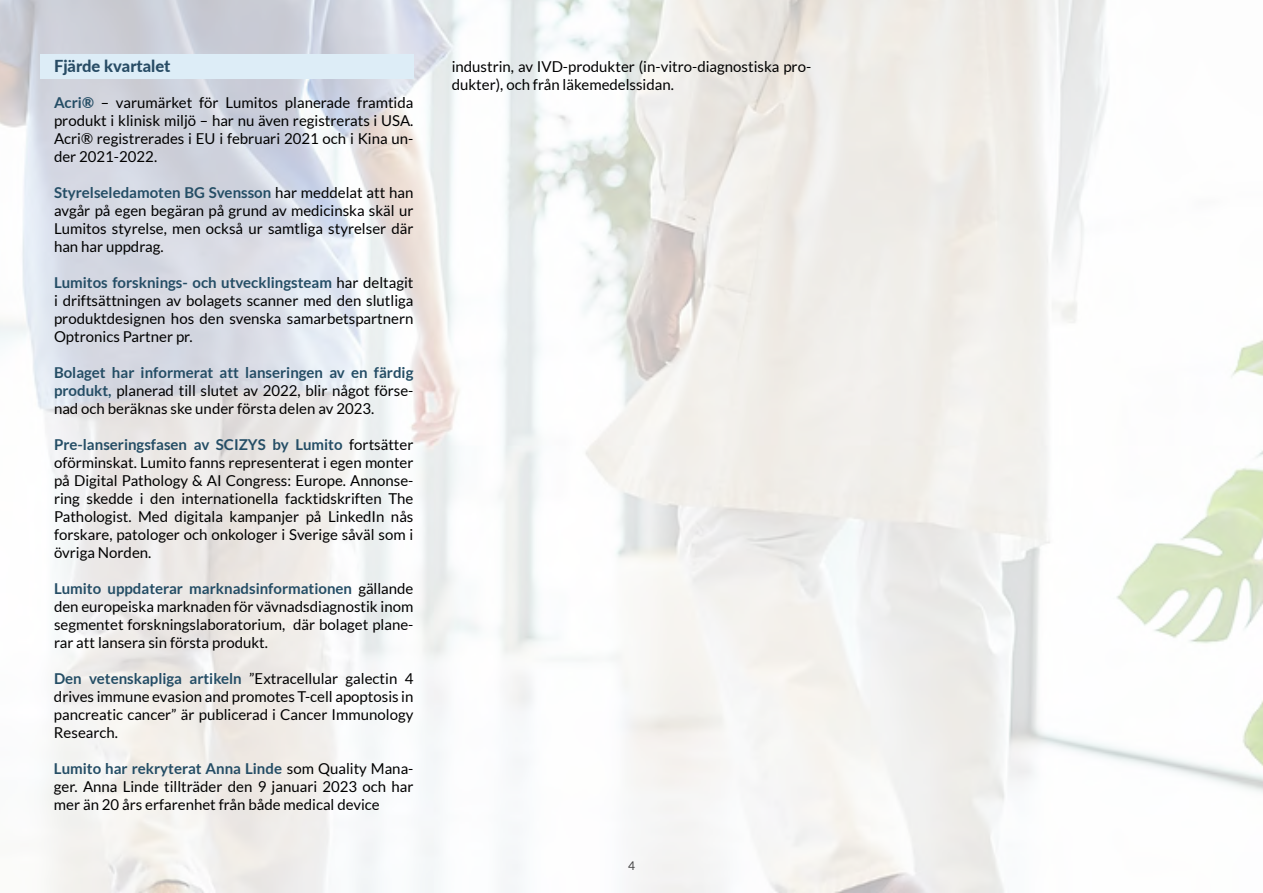
<style>
.page{position:relative;width:1263px;height:893px;background:#fff}
.page>*{position:absolute;margin:0;border:0;box-sizing:border-box;transform-origin:0 0}
.t1{font:800 16.5px "Lato";color:#284c65}
.t2{font:15px/18px "Lato";color:#000;text-align:justify}
.t3{font:12px "Lato";color:#000}
.s1{font-weight:700;color:#244d65}
</style>
<div class="page">
<img style="left:0;top:0;width:1263px;height:893px">
<div style="left:40px;top:54px;width:373px;height:24px;background:#ddedf7"></div>
<p class="t1" style="left:54px;top:54px;width:118px">Fjärde kvartalet</p>
<p class="t2" style="left:54px;top:93px;width:361px"><span class="s1">Acri®</span> – varumärket för Lumitos planerade framtida produkt i klinisk miljö – har nu även registrerats i USA.<br>Acri® registrerades i EU i februari 2021 och i Kina un&shy;der 2021-2022.</p>
<p class="t2" style="left:54px;top:183px;width:361px"><span class="s1">Styrelseledamoten BG Svensson</span> har meddelat att han avgår på egen begäran på grund av medicinska skäl ur Lumitos styrelse, men också ur samtliga styrelser där han har uppdrag.</p>
<p class="t2" style="left:54px;top:273px;width:361px"><span class="s1">Lumitos forsknings- och utvecklingsteam</span> har deltagit i driftsättningen av bolagets scanner med den slutliga produktdesignen hos den svenska samarbetspartnern Optronics Partner pr.</p>
<p class="t2" style="left:54px;top:363px;width:361px"><span class="s1">Bolaget har informerat att lanseringen av en färdig produkt,</span> planerad till slutet av 2022, blir något förse&shy;nad och beräknas ske under första delen av 2023.</p>
<p class="t2" style="left:54px;top:435px;width:361px"><span class="s1">Pre-lanseringsfasen av SCIZYS by Lumito</span> fortsätter oförminskat. Lumito fanns representerat i egen monter på Digital Pathology &amp; AI Congress: Europe. Annonse&shy;ring skedde i den internationella facktidskriften The Pathologist. Med digitala kampanjer på LinkedIn nås forskare, patologer och onkologer i Sverige såväl som i övriga Norden.</p>
<p class="t2" style="left:54px;top:579px;width:361px"><span class="s1">Lumito uppdaterar marknadsinformationen</span> gällande den europeiska marknaden för vävnadsdiagnostik inom segmentet forskningslaboratorium, där bolaget plane&shy;rar att lansera sin första produkt.</p>
<p class="t2" style="left:54px;top:669px;width:361px"><span class="s1">Den vetenskapliga artikeln</span> ”Extracellular galectin 4 drives immune evasion and promotes T-cell apoptosis in pancreatic cancer” är publicerad i Cancer Immunology Research.</p>
<p class="t2" style="left:54px;top:759px;width:361px"><span class="s1">Lumito har rekryterat Anna Linde</span> som Quality Mana&shy;ger. Anna Linde tillträder den 9 januari 2023 och har mer än 20 års erfarenhet från både medical device</p>
<p class="t2" style="left:452px;top:57px;width:361px">industrin, av IVD-produkter (in-vitro-diagnostiska pro&shy;dukter), och från läkemedelssidan.</p>
<p class="t3" style="left:628px;top:859px;width:8px">4</p>
</div>
